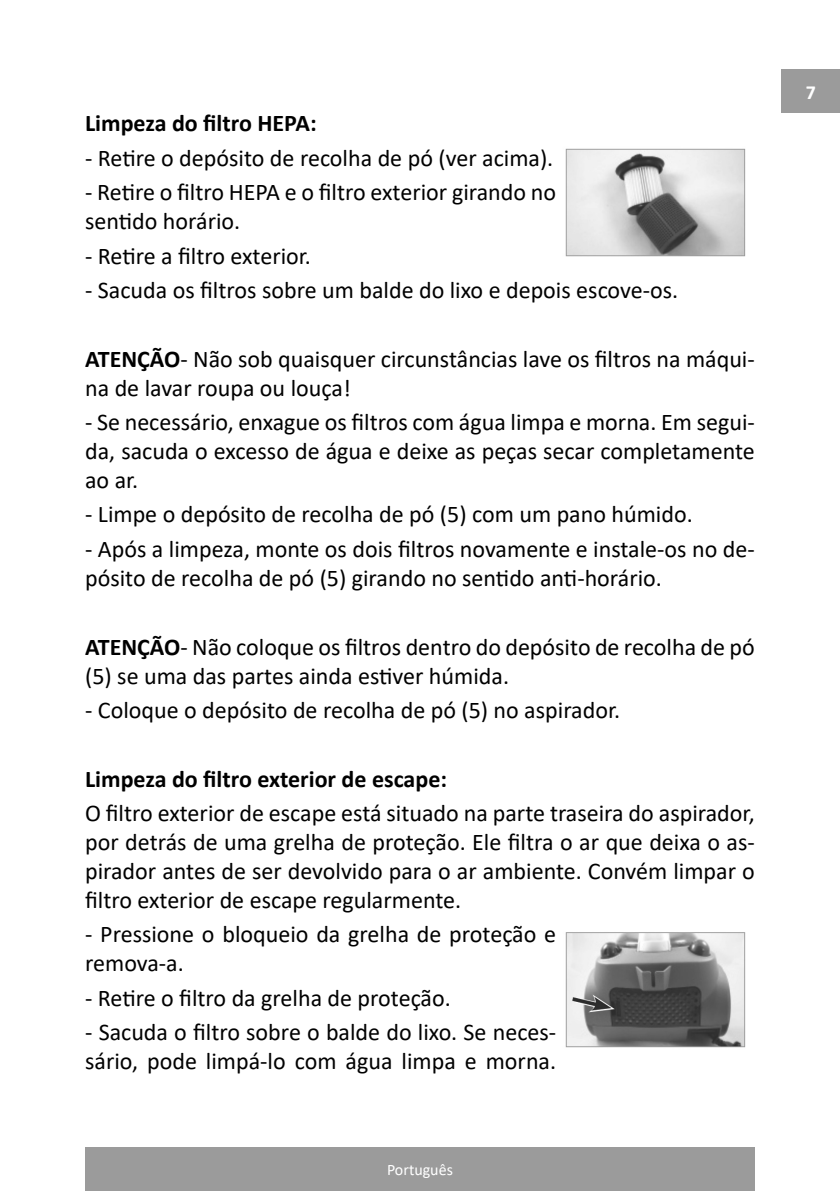
<style>
.page{position:relative;width:840px;height:1191px;background:#fff}
.page>*{position:absolute;margin:0;border:0;box-sizing:border-box;transform-origin:0 0}
.t1{font:24px/28.8px "Calibri";color:#000}
.t2{font:700 24px "Calibri";color:#000}
.t3{font:700 20px "Calibri";color:#fff}
.t4{font:16px "Calibri";color:#fff}
.s1{font-weight:700}
</style>
<div class="page">
<div style="left:85px;top:1147px;width:669px;height:44px;background:#9b9b9b"></div>
<div style="left:781px;top:69px;width:58px;height:44px;background:#9b9b9b"></div>
<img style="left:565px;top:148px;width:181px;height:109px">
<img style="left:565px;top:932px;width:181px;height:116px">
<p class="t2" style="left:85px;top:106px;width:233px">Limpeza do filtro HEPA:</p>
<p class="t1" style="left:85px;top:143px;width:469px">- Retire o depósito de recolha de pó (ver acima).</p>
<p class="t1" style="left:85px;top:177px;width:472px">- Retire o filtro HEPA e o filtro exterior girando no sentido horário.</p>
<p class="t1" style="left:85px;top:241px;width:227px">- Retire a filtro exterior.</p>
<p class="t1" style="left:85px;top:275px;width:594px">- Sacuda os filtros sobre um balde do lixo e depois escove-os.</p>
<p class="t1" style="left:85px;top:344px;width:670px"><span class="s1">ATENÇÃO</span>- Não sob quaisquer circunstâncias lave os filtros na máqui&shy;na de lavar roupa ou louça!</p>
<p class="t1" style="left:85px;top:407px;width:670px;text-align:justify">- Se necessário, enxague os filtros com água limpa e morna. Em segui&shy;da, sacuda o excesso de água e deixe as peças secar completamente ao ar.</p>
<p class="t1" style="left:85px;top:499px;width:608px">- Limpe o depósito de recolha de pó (5) com um pano húmido.</p>
<p class="t1" style="left:85px;top:534px;width:670px">- Após a limpeza, monte os dois filtros novamente e instale-os no de&shy;pósito de recolha de pó (5) girando no sentido anti-horário.</p>
<p class="t1" style="left:85px;top:632px;width:670px"><span class="s1">ATENÇÃO</span>- Não coloque os filtros dentro do depósito de recolha de pó (5) se uma das partes ainda estiver húmida.</p>
<p class="t1" style="left:85px;top:695px;width:536px">- Coloque o depósito de recolha de pó (5) no aspirador.</p>
<p class="t2" style="left:85px;top:762px;width:363px">Limpeza do filtro exterior de escape:</p>
<p class="t1" style="left:85px;top:798px;width:670px;text-align:justify">O filtro exterior de escape está situado na parte traseira do aspirador, por detrás de uma grelha de proteção. Ele filtra o ar que deixa o as&shy;pirador antes de ser devolvido para o ar ambiente. Convém limpar o filtro exterior de escape regularmente.</p>
<p class="t1" style="left:85px;top:919px;width:472px">- Pressione o bloqueio da grelha de proteção e remova-a.</p>
<p class="t1" style="left:85px;top:982px;width:367px">- Retire o filtro da grelha de proteção.</p>
<p class="t1" style="left:85px;top:1017px;width:472px">- Sacuda o filtro sobre o balde do lixo. Se neces&shy;sário, pode limpá-lo com água limpa e morna.</p>
<p class="t4" style="left:387px;top:1158px;width:67px">Português</p>
<p class="t3" style="left:805px;top:78px;width:12px">7</p>
</div>
